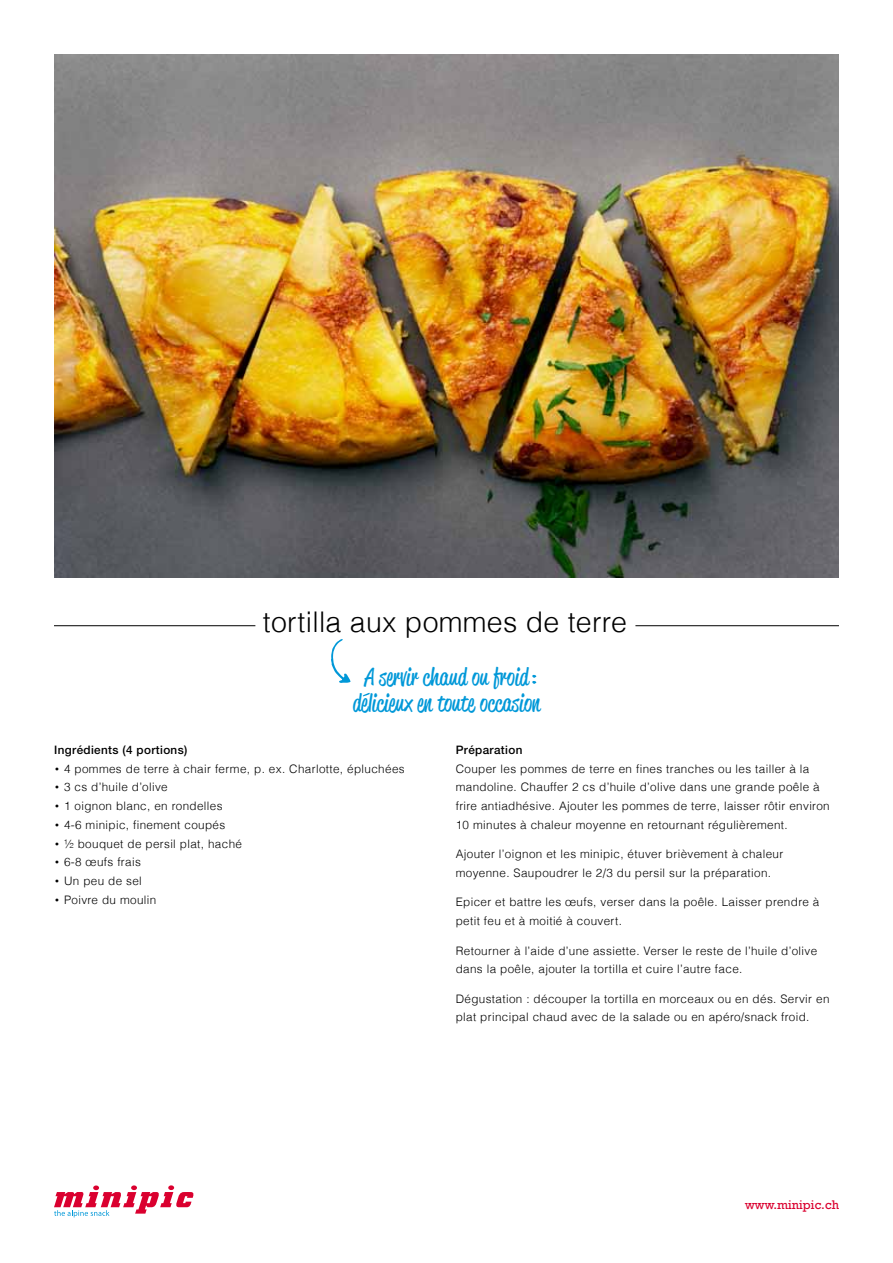
<style>
.page{position:relative;width:893px;height:1263px;background:#fff}
.page>*{position:absolute;margin:0;border:0;box-sizing:border-box;transform-origin:0 0}
.t1{font:300 28.5px "Helvetica";letter-spacing:.01em;color:#000}
.t2{font:24px/25.5px "Reklame Script Regular DEMO";letter-spacing:.01em;color:#0098d8;text-align:center}
.t3{font:12.75px "Rockwell Std";color:#da002f}
.t4{font:300 11.7px/18.8px "Helvetica";letter-spacing:.03em;color:#000}
.t5{font:500 11.7px "Helvetica Neue";letter-spacing:.03em;color:#000}
.s1{font-family:"Rockwell Std"}
</style>
<div class="page">
<svg style="left:54px;top:1185px;width:140px;height:32px"></svg>
<img style="left:54px;top:54px;width:785px;height:523px">
<hr style="left:635px;top:625px;width:204px;height:1px;background:#000">
<hr style="left:54px;top:625px;width:201px;height:1px;background:#000">
<svg style="left:532px;top:675px;width:4px;height:9px"></svg>
<svg style="left:331px;top:639px;width:20px;height:44px"></svg>
<svg style="left:363px;top:693px;width:7px;height:3px"></svg>
<h1 class="t1" style="left:263px;top:604px;width:366px">tortilla aux pommes de terre</h1>
<h2 class="t2" style="left:353px;top:666px;width:189px">A servir chaud ou froid delicieux en toute occasion</h2>
<p class="t5" style="left:54px;top:743px;width:135px">Ingrédients (4 portions)</p>
<p class="t4" style="left:54px;top:759px;width:352px"><span class="s1">•</span> 4 pommes de terre à chair ferme, p. ex. Charlotte, épluchées</p>
<p class="t4" style="left:54px;top:778px;width:115px"><span class="s1">•</span> 3 cs d’huile d’olive</p>
<p class="t4" style="left:54px;top:796px;width:170px"><span class="s1">•</span> 1 oignon blanc, en rondelles</p>
<p class="t4" style="left:54px;top:815px;width:173px"><span class="s1">•</span> 4-6 minipic, finement coupés</p>
<p class="t4" style="left:54px;top:834px;width:189px"><span class="s1">•</span> ½ bouquet de persil plat, haché</p>
<p class="t4" style="left:54px;top:853px;width:88px"><span class="s1">•</span> 6-8 œufs frais</p>
<p class="t4" style="left:54px;top:871px;width:89px"><span class="s1">•</span> Un peu de sel</p>
<p class="t4" style="left:54px;top:890px;width:104px"><span class="s1">•</span> Poivre du moulin</p>
<p class="t5" style="left:456px;top:743px;width:68px">Préparation</p>
<p class="t4" style="left:456px;top:759px;width:375px">Couper les pommes de terre en fines tranches ou les tailler à la mandoline. Chauffer 2 cs d’huile d’olive dans une grande poêle à frire antiadhésive. Ajouter les pommes de terre, laisser rôtir environ 10 minutes à chaleur moyenne en retournant régulièrement.</p>
<p class="t4" style="left:456px;top:845px;width:329px">Ajouter l’oignon et les minipic, étuver brièvement à chaleur moyenne. Saupoudrer le 2/3 du persil sur la préparation.</p>
<p class="t4" style="left:456px;top:893px;width:365px">Epicer et battre les œufs, verser dans la poêle. Laisser prendre à petit feu et à moitié à couvert.</p>
<p class="t4" style="left:456px;top:941px;width:363px">Retourner à l’aide d’une assiette. Verser le reste de l’huile d’olive dans la poêle, ajouter la tortilla et cuire l’autre face.</p>
<p class="t4" style="left:456px;top:989px;width:375px">Dégustation : découper la tortilla en morceaux ou en dés. Servir en plat principal chaud avec de la salade ou en apéro/snack froid.</p>
<p class="t3" style="left:745px;top:1197px;width:95px">www.minipic.ch</p>
</div>
